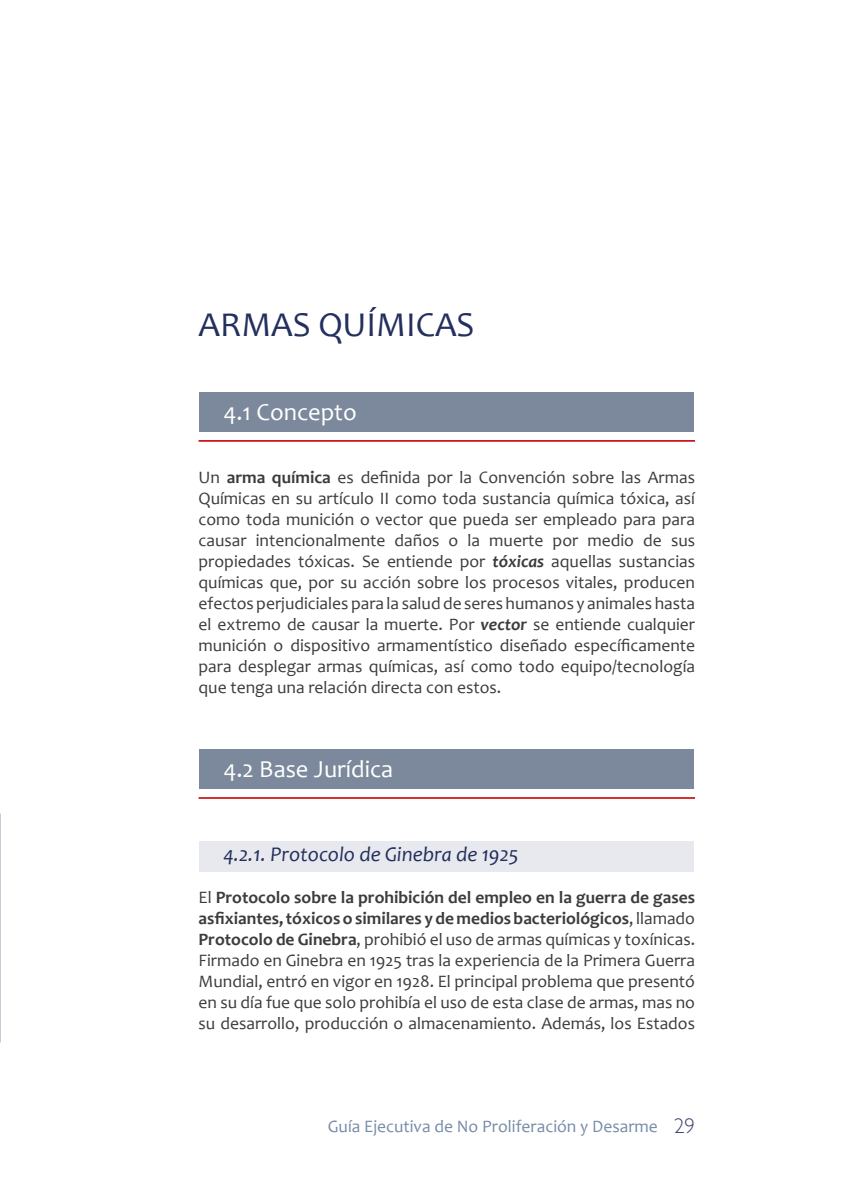
<style>
.page{position:relative;width:844px;height:1191px;background:#fff}
.page>*{position:absolute;margin:0;border:0;box-sizing:border-box;transform-origin:0 0}
.t1{font:35px "Candara";color:#232f5d}
.t2{font:24.5px "Candara";color:#fff}
.t3{font:italic 21px "Candara";color:#232f5d}
.PÁRRAFO{font:17.5px/21px "Candara";color:#3c3c3b;text-align:justify}
.t4{font:17.5px "Candara";color:#778ca7}
.s1{font-weight:700}
.s2{font-weight:700;font-style:italic}
.s3{font-family:"Gill Sans";font-weight:300;font-size:21px;color:#3f426d}
</style>
<div class="page">
<div style="left:199px;top:392px;width:495px;height:40px;background:#7c899c"></div>
<hr style="left:198px;top:440px;width:496px;height:2px;background:#cd1719">
<div style="left:199px;top:749px;width:495px;height:40px;background:#7c899c"></div>
<hr style="left:198px;top:797px;width:496px;height:2px;background:#cd1719">
<div style="left:199px;top:841px;width:495px;height:31px;background:#e7e9ee"></div>
<p class="t1" style="left:198px;top:303px;width:277px">ARMAS QUÍMICAS</p>
<h1 class="t2" style="left:223px;top:397px;width:135px">4.1 Concepto</h1>
<p class="PÁRRAFO" style="left:198px;top:467px;width:498px">Un <span class="s1">arma química</span> es definida por la Convención sobre las Armas Químicas en su artículo II como toda sustancia química tóxica, así como toda munición o vector que pueda ser empleado para para causar intencionalmente daños o la muerte por medio de sus propiedades tóxicas. Se entiende por <span class="s2">tóxicas</span> aquellas sustancias químicas que, por su acción sobre los procesos vitales, producen efectos perjudiciales para la salud de seres humanos y animales hasta el extremo de causar la muerte. Por <span class="s2">vector</span> se entiende cualquier munición o dispositivo armamentístico diseñado específicamente para desplegar armas químicas, así como todo equipo/tecnología que tenga una relación directa con estos.</p>
<h1 class="t2" style="left:223px;top:754px;width:171px">4.2 Base Jurídica</h1>
<h2 class="t3" style="left:223px;top:841px;width:296px">4.2.1. Protocolo de Ginebra de 1925</h2>
<p class="PÁRRAFO" style="left:198px;top:887px;width:498px">El <span class="s1">Protocolo sobre la prohibición del empleo en la guerra de gases asfixiantes, tóxicos o similares y de medios bacteriológicos</span>, llamado <span class="s1">Protocolo de Ginebra</span>, prohibió el uso de armas químicas y toxínicas.<br>Firmado en Ginebra en 1925 tras la experiencia de la Primera Guerra Mundial, entró en vigor en 1928. El principal problema que presentó en su día fue que solo prohibía el uso de esta clase de armas, mas no su desarrollo, producción o almacenamiento. Además, los Estados</p>
<p class="t4" style="left:328px;top:1115px;width:368px">Guía Ejecutiva de No Proliferación y Desarme <span class="s3">29</span></p>
</div>
